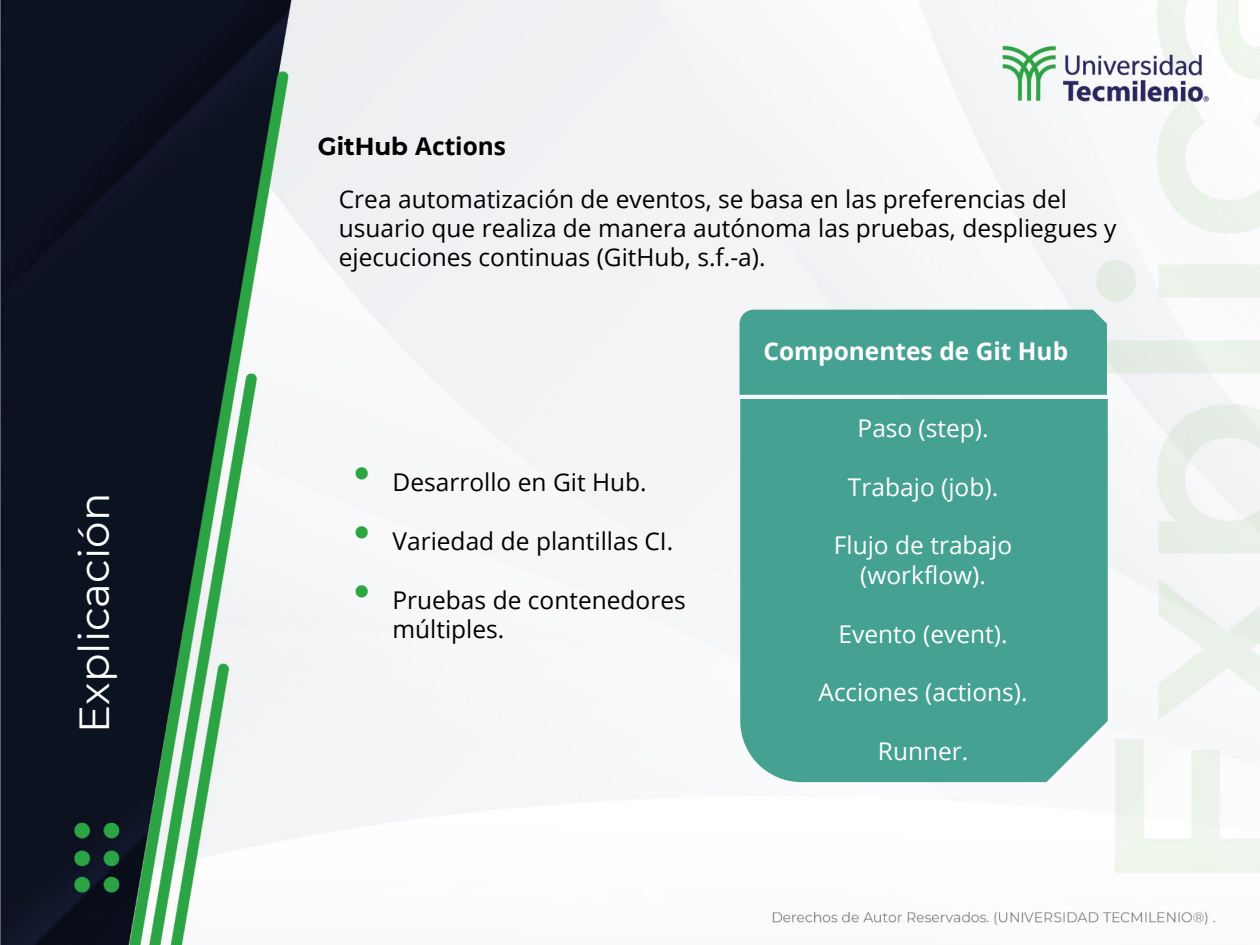
<style>
.page{position:relative;width:1260px;height:945px;background:#fff}
.page>*{position:absolute;margin:0;border:0;box-sizing:border-box;transform-origin:0 0}
.t1{font:42px "Montserrat";color:#fff}
.t2{font:24.5px/29.4px "Open Sans";color:#000}
.t3{font:24.5px/29.4px "Open Sans";color:#fff;text-align:center}
.t4{font:700 24.5px "Open Sans";color:#fff}
.t5{font:700 24.5px "Open Sans";color:#000}
.s1{font-family:"Montserrat"}
.s2{font-family:"Arial";font-size:49px;color:#2ca640}
</style>
<div class="page">
<img style="left:0;top:0;width:1260px;height:945px">
<div style="left:52px;top:472px;width:75px;height:305px;background:#0b1220"></div>
<div style="left:740px;top:310px;width:367px;height:85px;background:#45a191"></div>
<div style="left:740px;top:399px;width:368px;height:383px;background:#45a191"></div>
<h1 class="t1" style="left:65px;top:733px;width:241px;rotate:-90deg">Explicación</h1>
<h2 class="t5" style="left:318px;top:129px;width:190px"><span class="s1">GitHub</span> Actions</h2>
<p class="t2" style="left:339px;top:183px;width:779px">Crea automatización de eventos, se basa en las preferencias del usuario que realiza de manera autónoma las pruebas, despliegues y ejecuciones continuas (GitHub, s.f.-a).</p>
<p class="t2" style="left:353px;top:467px;width:295px"><span class="s2">•</span> Desarrollo en Git Hub.</p>
<p class="t2" style="left:353px;top:526px;width:322px"><span class="s2">•</span> Variedad de plantillas CI.</p>
<p class="t2" style="left:392px;top:585px;width:295px;text-indent:-39px"><span class="s2">•</span> Pruebas de contenedores múltiples.</p>
<p class="t4" style="left:764px;top:334px;width:306px">Componentes de Git Hub</p>
<p class="t3" style="left:858px;top:413px;width:133px">Paso (step).</p>
<p class="t3" style="left:848px;top:471px;width:152px">Trabajo (job).</p>
<p class="t3" style="left:834px;top:530px;width:180px">Flujo de trabajo (workflow).</p>
<p class="t3" style="left:839px;top:618px;width:171px">Evento (event).</p>
<p class="t3" style="left:819px;top:677px;width:211px">Acciones (actions).</p>
<p class="t3" style="left:878px;top:736px;width:92px">Runner.</p>
</div>
